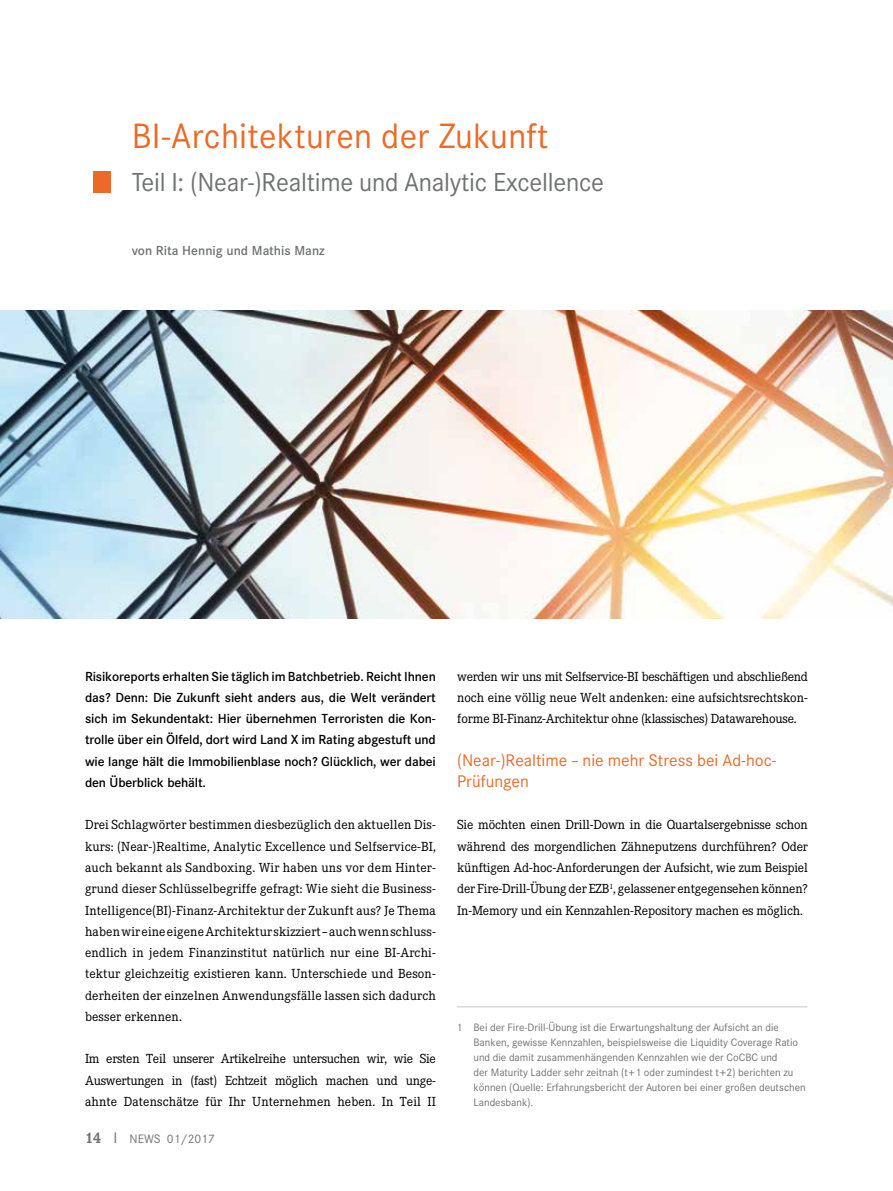
<style>
.page{position:relative;width:893px;height:1191px;background:#fff}
.page>*{position:absolute;margin:0;border:0;box-sizing:border-box;transform-origin:0 0}
.t1{font:34.5px "Corporate S";letter-spacing:.01em;color:#eb6a27}
.t2{font:25.5px "Corporate S";letter-spacing:-.01em;color:#707172}
.t3{font:16.5px/21.3px "Corporate S";color:#eb6a27}
.t4{font:12.9px/21.3px "Corporate E";letter-spacing:-.01em;color:#000;text-align:justify}
.t5{font:500 12.9px/21.3px "Corporate S";letter-spacing:-.01em;color:#000;text-align:justify}
.t6{font:500 12.9px "Corporate S";color:#707172}
.t7{font:12px "Corporate S";color:#707172}
.t8{font:10.5px/15px "Corporate S";color:#707172}
.s1{font-family:"Corporate E";font-weight:700;font-size:15px}
.s2{font-size:15px}
</style>
<div class="page">
<img style="left:0;top:311px;width:893px;height:307px">
<hr style="left:457px;top:1006px;width:350px;height:1px;background:#c6c7c8">
<div style="left:94px;top:171px;width:17px;height:22px;background:#eb6a27"></div>
<h1 class="t1" style="left:132px;top:116px;width:418px">BI-Architekturen der Zukunft</h1>
<h2 class="t2" style="left:132px;top:167px;width:474px">Teil I: (Near-)Realtime und Analytic Excellence</h2>
<p class="t6" style="left:132px;top:243px;width:195px">von Rita Hennig und Mathis Manz</p>
<p class="t5" style="left:85px;top:665px;width:352px">Risikoreports erhalten Sie täglich im Batchbetrieb. Reicht Ihnen das? Denn: Die Zukunft sieht anders aus, die Welt verändert sich im Sekundentakt: Hier übernehmen Terroristen die Kon&shy;trolle über ein Ölfeld, dort wird Land X im Rating abgestuft und wie lange hält die Immobilienblase noch? Glücklich, wer dabei den Überblick behält.</p>
<p class="t4" style="left:85px;top:814px;width:352px">Drei Schlagwörter bestimmen diesbezüglich den aktuellen Dis&shy;kurs: (Near-)Realtime, Analytic Excellence und Selfservice-BI, auch bekannt als Sandboxing. Wir haben uns vor dem Hinter&shy;grund dieser Schlüsselbegriffe gefragt: Wie sieht die Business-Intelligence(BI)-Finanz-Architektur der Zukunft aus? Je Thema haben wir eine eigene Architektur skizziert – auch wenn schluss&shy;endlich in jedem Finanzinstitut natürlich nur eine BI-Archi&shy;tektur gleichzeitig existieren kann. Unterschiede und Beson&shy;derheiten der einzelnen Anwendungsfälle lassen sich dadurch besser erkennen.</p>
<p class="t4" style="left:85px;top:1048px;width:352px">Im ersten Teil unserer Artikelreihe untersuchen wir, wie Sie Auswertungen in (fast) Echtzeit möglich machen und unge&shy;ahnte Datenschätze für Ihr Unternehmen heben. In Teil II</p>
<p class="t7" style="left:85px;top:1132px;width:131px"><span class="s1">14</span> <span class="s2">I</span> NEWS 01/2017</p>
<p class="t4" style="left:457px;top:665px;width:352px">werden wir uns mit Selfservice-BI beschäftigen und abschließend noch eine völlig neue Welt andenken: eine aufsichtsrechtskon&shy;forme BI-Finanz-Architektur ohne (klassisches) Datawarehouse.</p>
<p class="t3" style="left:457px;top:749px;width:321px">(Near-)Realtime – nie mehr Stress bei Ad-hoc-<br>Prüfungen</p>
<p class="t4" style="left:457px;top:814px;width:352px">Sie möchten einen Drill-Down in die Quartalsergebnisse schon während des morgendlichen Zähneputzens durchführen? Oder künftigen Ad-hoc-Anforderungen der Aufsicht, wie zum Beispiel der Fire-Drill-Übung der EZB<sup>1</sup>, gelassener entgegensehen können?<br>In-Memory und ein Kennzahlen-Repository machen es möglich.</p>
<p class="t8" style="left:473px;top:1019px;width:334px;text-indent:-17px">1 Bei der Fire-Drill-Übung ist die Erwartungshaltung der Aufsicht an die Banken, gewisse Kennzahlen, beispielsweise die Liquidity Coverage Ratio und die damit zusammenhängenden Kennzahlen wie der CoCBC und<br>der Maturity Ladder sehr zeitnah (t+1 oder zumindest t+2) berichten zu können (Quelle: Erfahrungsbericht der Autoren bei einer großen deutschen Landesbank).</p>
</div>
